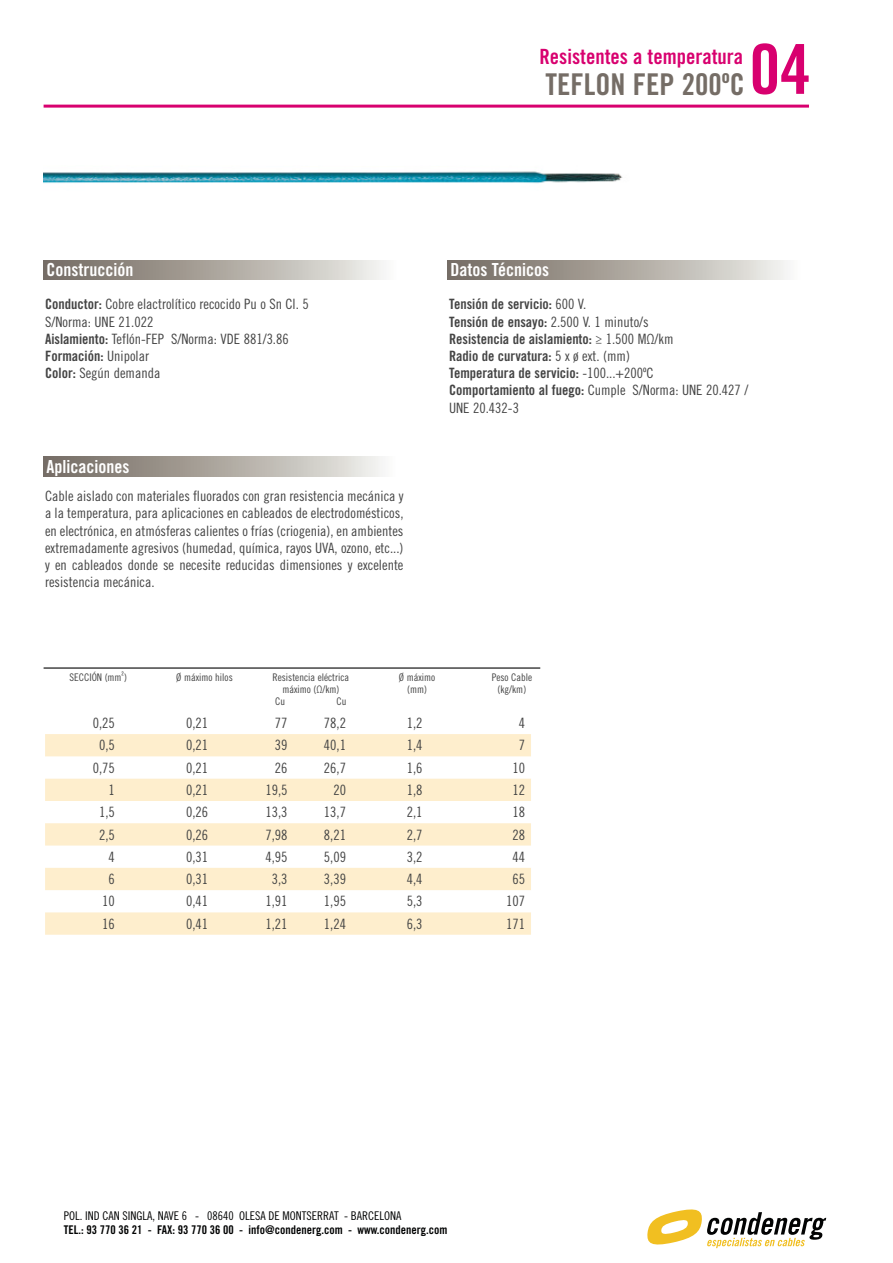
<style>
.page{position:relative;width:893px;height:1263px;background:#fff}
.page>*{position:absolute;margin:0;border:0;box-sizing:border-box;transform-origin:0 0}
.t1{font:69px "Trade Gothic LT Std Bd Cn 20";color:#d8006f}
.t2{font:30px "Trade Gothic LT Std Bd Cn 20";color:#756d66}
.t3{font:21px "Trade Gothic LT Std Bd Cn 20";color:#d8006f}
.t4{font:18px "Trade Gothic LT Std Bd Cn 20";color:#fff}
.t5{font:14.25px/17.1px "Trade Gothic LT Std Cn 18";color:#444}
.t6{font:14.25px/17.1px "Trade Gothic LT Std Bd Cn 20";color:#444}
.t7{font:12px "Trade Gothic LT Std Bd Cn 20";color:#020303}
.t8{font:12px "Trade Gothic LT Std Cn 18";color:#020303}
.t9{font:10.5px/12px "Trade Gothic LT Std Cn 18";color:#444;text-align:center}
.s1{font-family:"Trade Gothic LT Std Bd Cn 20"}
.s2{font-family:"Trade Gothic LT Std Cn 18"}
</style>
<div class="page">
<svg style="left:647px;top:1209px;width:179px;height:39px"></svg>
<svg style="left:45px;top:734px;width:486px;height:201px;fill:#feeecd"></svg>
<hr style="left:44px;top:667px;width:496px;height:2px;background:#444">
<div style="left:44px;top:260px;width:361px;height:20px;background:linear-gradient(to right,#6e645b,#f6f6f3)"></div>
<div style="left:44px;top:456px;width:360px;height:20px;background:linear-gradient(to right,#6e645a,#f6f6f2)"></div>
<div style="left:448px;top:260px;width:361px;height:20px;background:linear-gradient(to right,#6e645b,#f6f6f3)"></div>
<img style="left:43px;top:171px;width:580px;height:13px">
<hr style="left:44px;top:105px;width:765px;height:3px;background:#d8006f">
<h3 class="t3" style="left:539px;top:43px;width:205px">Resistentes a temperatura</h3>
<h2 class="t2" style="left:545px;top:66px;width:201px">TEFLON FEP 200ºC</h2>
<h1 class="t1" style="left:749px;top:27px;width:63px">04</h1>
<p class="t4" style="left:47px;top:259px;width:88px">Construcción</p>
<p class="t5" style="left:45px;top:296px;width:265px"><span class="s1">Conductor:</span> Cobre elactrolítico recocido Pu o Sn Cl. 5<br>S/Norma: UNE 21.022<br><span class="s1">Aislamiento:</span> Teflón-FEP S/Norma: VDE 881/3.86</p>
<p class="t6" style="left:45px;top:347px;width:105px">Formación: <span class="s2">Unipolar</span></p>
<p class="t5" style="left:45px;top:364px;width:117px"><span class="s1">Color:</span> Según demanda</p>
<p class="t4" style="left:47px;top:455px;width:84px">Aplicaciones</p>
<p class="t5" style="left:45px;top:487px;width:360px;text-align:justify">Cable aislado con materiales fluorados con gran resistencia mecánica y a la temperatura, para aplicaciones en cableados de electrodomésticos, en electrónica, en atmósferas calientes o frías (criogenia), en ambientes extremadamente agresivos (humedad, química, rayos UVA, ozono, etc...) y en cableados donde se necesite reducidas dimensiones y excelente resistencia mecánica.</p>
<p class="t4" style="left:451px;top:259px;width:100px">Datos Técnicos</p>
<p class="t6" style="left:449px;top:296px;width:226px">Tensión de servicio: <span class="s2">600 V.<br></span>Tensión de ensayo: <span class="s2">2.500 V. 1 minuto/s </span>Resistencia de aislamiento: <span class="s2">≥ 1.500 MΩ/km </span>Radio de curvatura: <span class="s2">5 x ø ext. (mm)<br></span>Temperatura de servicio: <span class="s2">-100...+200ºC</span></p>
<p class="t5" style="left:449px;top:382px;width:301px"><span class="s1">Comportamiento al fuego:</span> Cumple S/Norma: UNE 20.427 /<br>UNE 20.432-3</p>
<p class="t9" style="left:70px;top:671px;width:59px">SECCIÓN (mm<sup>²</sup>)</p>
<p class="t9" style="left:176px;top:671px;width:58px">Ø máximo hilos</p>
<p class="t9" style="left:273px;top:671px;width:78px">Resistencia eléctrica</p>
<p class="t9" style="left:282px;top:683px;width:58px">máximo (Ω/km)</p>
<p class="t9" style="left:275px;top:695px;width:11px">Cu</p>
<p class="t9" style="left:336px;top:695px;width:11px">Cu</p>
<p class="t9" style="left:399px;top:671px;width:38px">Ø máximo (mm)</p>
<p class="t9" style="left:492px;top:671px;width:42px">Peso Cable (kg/km)</p>
<p class="t5" style="left:93px;top:714px;width:24px">0,25</p>
<p class="t5" style="left:186px;top:714px;width:24px">0,21</p>
<p class="t5" style="left:275px;top:714px;width:14px">77</p>
<p class="t5" style="left:324px;top:714px;width:24px">78,2</p>
<p class="t5" style="left:407px;top:714px;width:17px">1,2</p>
<p class="t5" style="left:519px;top:714px;width:8px">4</p>
<p class="t5" style="left:99px;top:737px;width:17px">0,5</p>
<p class="t5" style="left:186px;top:737px;width:24px">0,21</p>
<p class="t5" style="left:275px;top:737px;width:14px">39</p>
<p class="t5" style="left:324px;top:737px;width:24px">40,1</p>
<p class="t5" style="left:407px;top:737px;width:17px">1,4</p>
<p class="t5" style="left:519px;top:737px;width:8px">7</p>
<p class="t5" style="left:93px;top:759px;width:24px">0,75</p>
<p class="t5" style="left:186px;top:759px;width:24px">0,21</p>
<p class="t5" style="left:275px;top:759px;width:14px">26</p>
<p class="t5" style="left:324px;top:759px;width:24px">26,7</p>
<p class="t5" style="left:407px;top:759px;width:17px">1,6</p>
<p class="t5" style="left:512px;top:759px;width:14px">10</p>
<p class="t5" style="left:109px;top:781px;width:8px">1</p>
<p class="t5" style="left:186px;top:781px;width:24px">0,21</p>
<p class="t5" style="left:265px;top:781px;width:24px">19,5</p>
<p class="t5" style="left:333px;top:781px;width:14px">20</p>
<p class="t5" style="left:407px;top:781px;width:17px">1,8</p>
<p class="t5" style="left:512px;top:781px;width:14px">12</p>
<p class="t5" style="left:99px;top:803px;width:17px">1,5</p>
<p class="t5" style="left:186px;top:803px;width:24px">0,26</p>
<p class="t5" style="left:265px;top:803px;width:24px">13,3</p>
<p class="t5" style="left:324px;top:803px;width:24px">13,7</p>
<p class="t5" style="left:407px;top:803px;width:17px">2,1</p>
<p class="t5" style="left:512px;top:803px;width:14px">18</p>
<p class="t5" style="left:99px;top:826px;width:17px">2,5</p>
<p class="t5" style="left:186px;top:826px;width:24px">0,26</p>
<p class="t5" style="left:265px;top:826px;width:24px">7,98</p>
<p class="t5" style="left:324px;top:826px;width:24px">8,21</p>
<p class="t5" style="left:407px;top:826px;width:17px">2,7</p>
<p class="t5" style="left:512px;top:826px;width:14px">28</p>
<p class="t5" style="left:109px;top:848px;width:8px">4</p>
<p class="t5" style="left:186px;top:848px;width:24px">0,31</p>
<p class="t5" style="left:265px;top:848px;width:24px">4,95</p>
<p class="t5" style="left:324px;top:848px;width:24px">5,09</p>
<p class="t5" style="left:407px;top:848px;width:17px">3,2</p>
<p class="t5" style="left:512px;top:848px;width:14px">44</p>
<p class="t5" style="left:109px;top:870px;width:8px">6</p>
<p class="t5" style="left:186px;top:870px;width:24px">0,31</p>
<p class="t5" style="left:272px;top:870px;width:17px">3,3</p>
<p class="t5" style="left:324px;top:870px;width:24px">3,39</p>
<p class="t5" style="left:407px;top:870px;width:17px">4,4</p>
<p class="t5" style="left:512px;top:870px;width:14px">65</p>
<p class="t5" style="left:102px;top:893px;width:14px">10</p>
<p class="t5" style="left:186px;top:893px;width:24px">0,41</p>
<p class="t5" style="left:265px;top:893px;width:24px">1,91</p>
<p class="t5" style="left:324px;top:893px;width:24px">1,95</p>
<p class="t5" style="left:407px;top:893px;width:17px">5,3</p>
<p class="t5" style="left:506px;top:893px;width:20px">107</p>
<p class="t5" style="left:102px;top:915px;width:14px">16</p>
<p class="t5" style="left:186px;top:915px;width:24px">0,41</p>
<p class="t5" style="left:265px;top:915px;width:24px">1,21</p>
<p class="t5" style="left:324px;top:915px;width:24px">1,24</p>
<p class="t5" style="left:407px;top:915px;width:17px">6,3</p>
<p class="t5" style="left:506px;top:915px;width:20px">171</p>
<p class="t8" style="left:64px;top:1208px;width:339px">POL. IND CAN SINGLA, NAVE 6 - 08640 OLESA DE MONTSERRAT - BARCELONA</p>
<p class="t7" style="left:64px;top:1223px;width:385px">TEL.: 93 770 36 21 - FAX: 93 770 36 00 - info@condenerg.com - www.condenerg.com</p>
</div>
